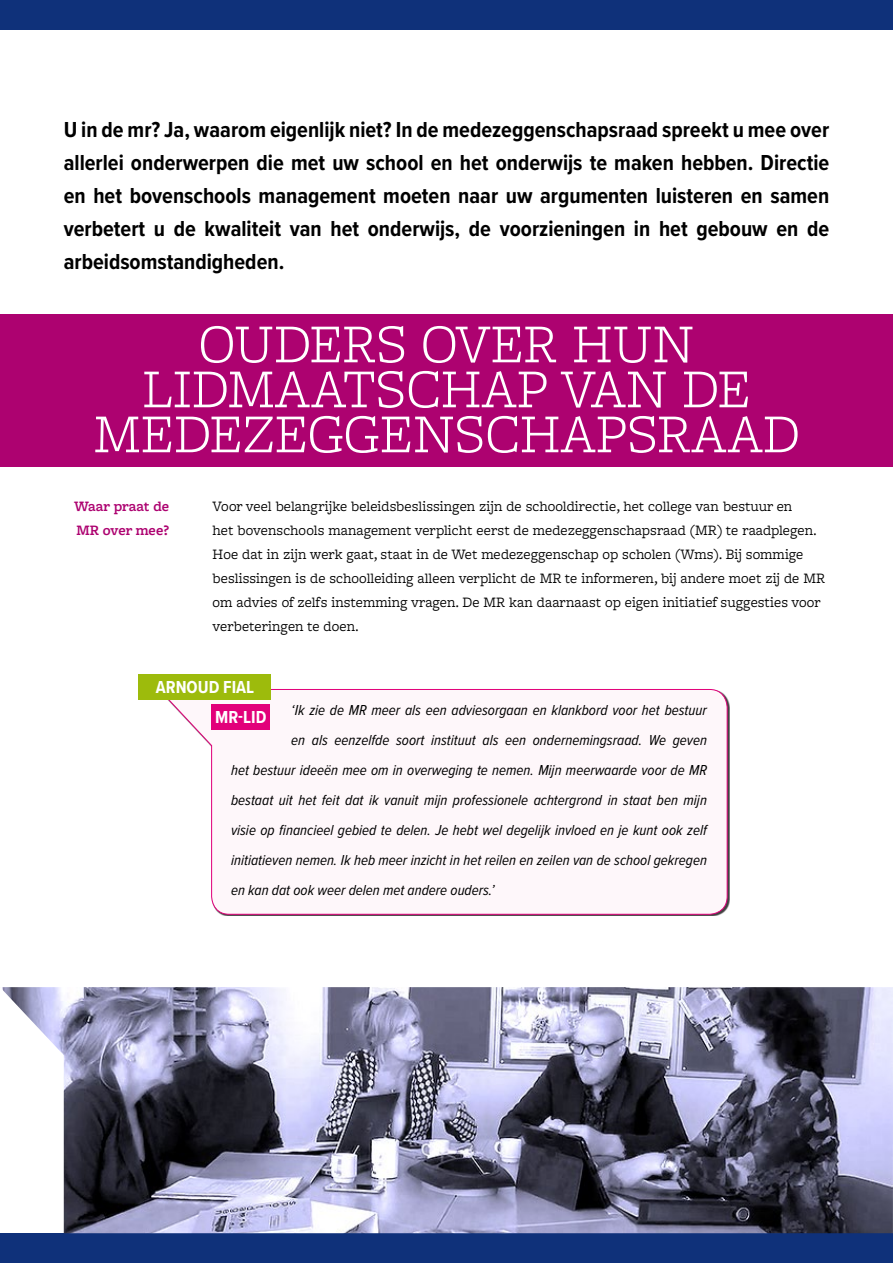
<style>
.page{position:relative;width:893px;height:1263px;background:#fff}
.page>*{position:absolute;margin:0;border:0;box-sizing:border-box;transform-origin:0 0}
.t1{font:300 57px/45px "Freight Macro Pro";color:#fff;text-align:center}
.t2{font:700 22.5px/33px "Proxima Nova Cond";color:#000;text-align:justify}
.t3{font:700 18px/29.7px "Proxima Nova Cond";color:#fff}
.t4{font:italic 15px "Proxima Nova Cond";color:#000}
.t5{font:15px/24px "Freight Macro Pro";color:#000}
.t6{font:600 15px/24px "Freight Macro Pro";letter-spacing:-.005em;color:#ad0270}
</style>
<div class="page">
<div style="left:0;top:1233px;width:893px;height:30px;background:#0f317a"></div>
<div style="left:0;top:0;width:893px;height:30px;background:#0f317a"></div>
<div style="left:0;top:315px;width:893px;height:152px;background:#ad0270"></div>
<svg style="left:168px;top:689px;width:560px;height:226px"></svg>
<div style="left:139px;top:675px;width:132px;height:25px;background:#9dbb0c"></div>
<div style="left:212px;top:704px;width:58px;height:26px;background:#e2007a"></div>
<img style="left:2px;top:987px;width:891px;height:246px">
<p class="t2" style="left:64px;top:114px;width:767px">U in de mr? Ja, waarom eigenlijk niet? In de medezeggenschapsraad spreekt u mee over allerlei onderwerpen die met uw school en het onderwijs te maken hebben. Directie en het bovenschools management moeten naar uw argumenten luisteren en samen verbetert u de kwaliteit van het onderwijs, de voorzieningen in het gebouw en de arbeidsomstandigheden.</p>
<h1 class="t1" style="left:94px;top:319px;width:707px">OUDERS OVER HUN<br>LIDMAATSCHAP VAN DE<br>MEDEZEGGENSCHAPSRAAD</h1>
<p class="t6" style="left:74px;top:493px;width:96px">Waar praat de<br>MR over mee?</p>
<p class="t5" style="left:213px;top:493px;width:614px">Voor veel belangrijke beleidsbeslissingen zijn de schooldirectie, het college van bestuur en<br>het bovenschools management verplicht eerst de medezeggenschapsraad (MR) te raadplegen.<br>Hoe dat in zijn werk gaat, staat in de Wet medezeggenschap op scholen (Wms). Bij sommige beslissingen is de schoolleiding alleen verplicht de MR te informeren, bij andere moet zij de MR om advies of zelfs instemming vragen. De MR kan daarnaast op eigen initiatief suggesties voor verbeteringen te doen.</p>
<p class="t3" style="left:215px;top:673px;width:53px;text-indent:-59px">ARNOUD FIAL<br>MR-LID</p>
<p class="t4" style="left:291px;top:701px;width:417px">‘Ik zie de MR meer als een adviesorgaan en klankbord voor het bestuur</p>
<p class="t4" style="left:291px;top:731px;width:417px">en als eenzelfde soort instituut als een ondernemingsraad. We geven</p>
<p class="t4" style="left:231px;top:761px;width:477px">het bestuur ideeën mee om in overweging te nemen. Mijn meerwaarde voor de MR</p>
<p class="t4" style="left:231px;top:791px;width:477px">bestaat uit het feit dat ik vanuit mijn professionele achtergrond in staat ben mijn</p>
<p class="t4" style="left:231px;top:821px;width:477px">visie op financieel gebied te delen. Je hebt wel degelijk invloed en je kunt ook zelf</p>
<p class="t4" style="left:231px;top:851px;width:477px">initiatieven nemen. Ik heb meer inzicht in het reilen en zeilen van de school gekregen</p>
<p class="t4" style="left:231px;top:881px;width:265px">en kan dat ook weer delen met andere ouders.’</p>
</div>
